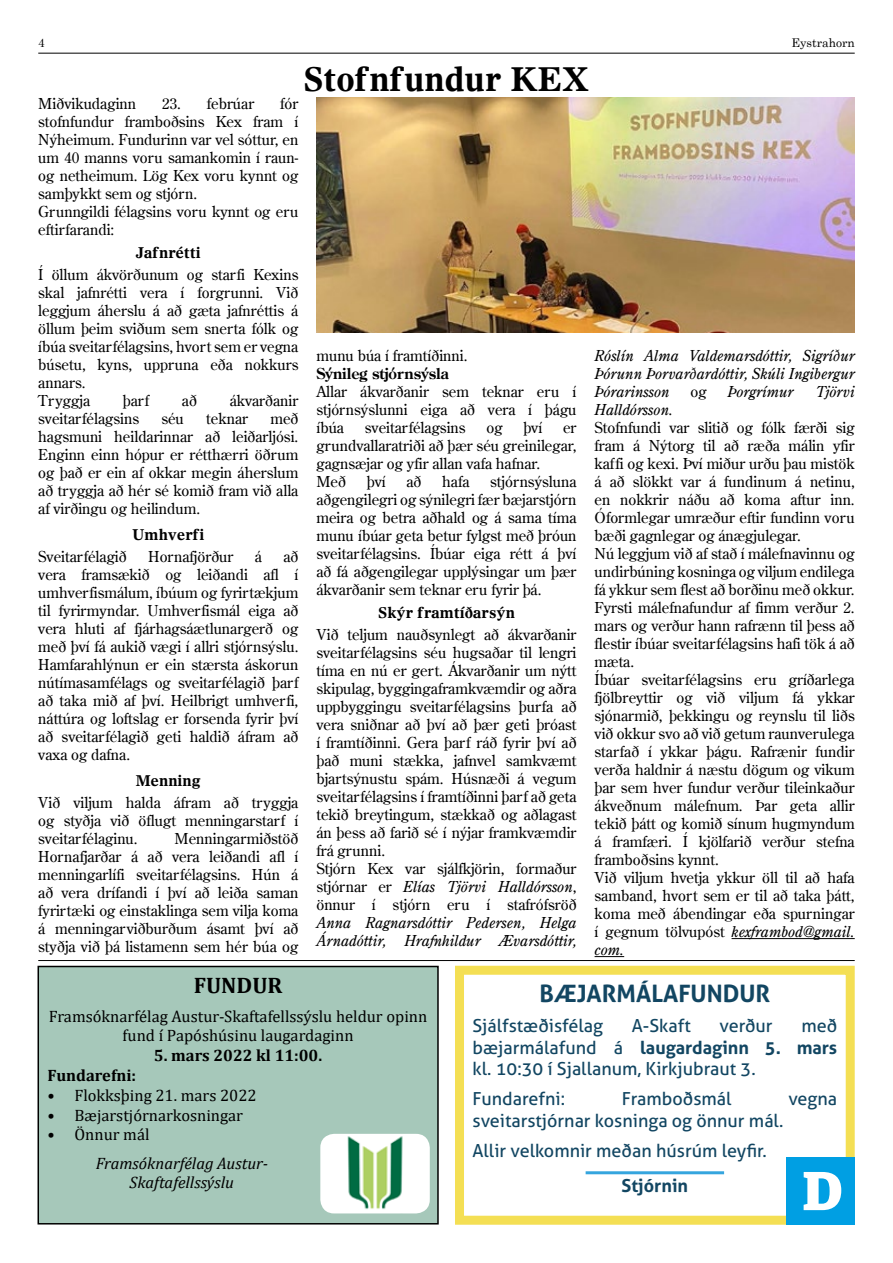
<style>
.page{position:relative;width:893px;height:1263px;background:#fff}
.page>*{position:absolute;margin:0;border:0;box-sizing:border-box;transform-origin:0 0}
.t1{font:700 33px "Olympian";color:#000}
.t2{font:700 24px "Aller";color:#124662}
.t3{font:700 22.5px "Cambria";color:#000}
.t4{font:18px/21.6px "Aller";color:#124662;text-align:justify}
.t5{font:700 18px "Aller";color:#124662}
.t6{font:16.5px/19.8px "Cambria";color:#000;text-align:center}
.t7{font:italic 16.5px/19.8px "Cambria";color:#000;text-align:center}
.t8{font:700 16.5px "Cambria";color:#000}
.t9{font:15px/18px "Century Old Style";color:#000;text-align:justify}
.t10{font:italic 15px/18px "Century Old Style";color:#000}
.t11{font:700 15px "Olympian";color:#000}
.t12{font:700 15px "Century Old Style";color:#000}
.t13{font:12px "Century";color:#000}
.s1{font-style:italic}
.s2{font-weight:700}
</style>
<div class="page">
<hr style="left:38px;top:53px;width:817px;height:1px;background:#000">
<hr style="left:732px;top:938px;width:123px;height:1px;background:#000">
<svg style="left:595px;top:956px;width:29px;height:1px"></svg>
<img style="left:316px;top:98px;width:539px;height:235px">
<div style="left:455px;top:966px;width:400px;height:259px;border:9px solid #f4df54"></div>
<div style="left:787px;top:1157px;width:68px;height:68px;background:#009fe3"></div>
<svg style="left:804px;top:1172px;width:37px;height:38px"></svg>
<hr style="left:586px;top:1171px;width:138px;height:3px;background:#35a5de">
<div style="left:38px;top:966px;width:400px;height:258px;background:#a6c8ba"></div>
<div style="left:38px;top:966px;width:401px;height:258px;border:2px solid #000"></div>
<img style="left:320px;top:1134px;width:110px;height:79px">
<hr style="left:38px;top:960px;width:817px;height:1px;background:#000">
<p class="t13" style="left:38px;top:33px;width:8px">4</p>
<p class="t13" style="left:791px;top:33px;width:65px">Eystrahorn</p>
<h1 class="t1" style="left:303px;top:59px;width:287px">Stofnfundur KEX</h1>
<p class="t9" style="left:38px;top:94px;width:99px">Miðvikudaginn</p>
<p class="t9" style="left:162px;top:94px;width:94px">23. febrúar</p>
<p class="t9" style="left:38px;top:94px;width:262px;text-align:left;text-indent:242px">fór stofnfundur framboðsins Kex fram í<br>Nýheimum. Fundurinn var vel sóttur, en um 40 manns voru samankomin í raun&shy;og netheimum. Lög Kex voru kynnt og samþykkt sem og stjórn.<br>Grunngildi félagsins voru kynnt og eru eftirfarandi:</p>
<p class="t11" style="left:136px;top:243px;width:67px">Jafnrétti</p>
<p class="t9" style="left:38px;top:266px;width:262px;text-align:left">Í öllum ákvörðunum og starfi Kexins skal jafnrétti vera í forgrunni. Við leggjum áherslu á að gæta jafnréttis á öllum þeim sviðum sem snerta fólk og íbúa sveitarfélagsins, hvort sem er vegna búsetu, kyns, uppruna eða nokkurs annars.<br>Tryggja</p>
<p class="t9" style="left:123px;top:392px;width:28px">þarf</p>
<p class="t9" style="left:182px;top:392px;width:17px">að</p>
<p class="t9" style="left:230px;top:392px;width:70px">ákvarðanir</p>
<p class="t9" style="left:38px;top:410px;width:102px">sveitarfélagsins</p>
<p class="t9" style="left:161px;top:410px;width:24px">séu</p>
<p class="t9" style="left:206px;top:410px;width:43px">teknar</p>
<p class="t9" style="left:38px;top:410px;width:262px;text-indent:232px">með hagsmuni heildarinnar að leiðarljósi.<br>Enginn einn hópur er rétthærri öðrum og það er ein af okkar megin áherslum að tryggja að hér sé komið fram við alla af virðingu og heilindum.</p>
<p class="t11" style="left:132px;top:525px;width:74px">Umhverfi</p>
<p class="t9" style="left:38px;top:548px;width:90px">Sveitarfélagið</p>
<p class="t9" style="left:148px;top:548px;width:87px">Hornafjörður</p>
<p class="t9" style="left:255px;top:548px;width:9px">á</p>
<p class="t9" style="left:38px;top:548px;width:262px;text-indent:245px">að vera framsækið og leiðandi afl í umhverfismálum, íbúum og fyrirtækjum til fyrirmyndar. Umhverfismál eiga að vera hluti af fjárhagsáætlunargerð og með því fá aukið vægi í allri stjórnsýslu.<br>Hamfarahlýnun er ein stærsta áskorun nútímasamfélags og sveitarfélagið þarf að taka mið af því. Heilbrigt umhverfi, náttúra og loftslag er forsenda fyrir því að sveitarfélagið geti haldið áfram að vaxa og dafna.</p>
<p class="t11" style="left:136px;top:771px;width:66px">Menning</p>
<p class="t9" style="left:38px;top:794px;width:262px">Við viljum halda áfram að tryggja og styðja við öflugt menningarstarf í sveitarfélaginu.</p>
<p class="t9" style="left:38px;top:830px;width:262px;text-indent:136px">Menningarmiðstöð Hornafjarðar á að vera leiðandi afl í menningarlífi sveitarfélagsins. Hún á að vera drífandi í því að leiða saman fyrirtæki og einstaklinga sem vilja koma á menningarviðburðum ásamt því að styðja við þá listamenn sem hér búa og</p>
<p class="t9" style="left:316px;top:346px;width:153px">munu búa í framtíðinni.</p>
<p class="t12" style="left:316px;top:364px;width:134px">Sýnileg stjórnsýsla</p>
<p class="t9" style="left:316px;top:382px;width:262px">Allar ákvarðanir sem teknar eru í stjórnsýslunni eiga að vera í þágu íbúa</p>
<p class="t9" style="left:365px;top:418px;width:102px">sveitarfélagsins</p>
<p class="t9" style="left:486px;top:418px;width:18px">og</p>
<p class="t9" style="left:523px;top:418px;width:20px">því</p>
<p class="t9" style="left:316px;top:418px;width:262px;text-align:left;text-indent:247px">er grundvallaratriði að þær séu greinilegar, gagnsæjar og yfir allan vafa hafnar.<br>Með</p>
<p class="t9" style="left:316px;top:472px;width:262px;text-indent:174px">stjórnsýsluna aðgengilegri og sýnilegri fær bæjarstjórn meira og betra aðhald og á sama tíma munu íbúar geta betur fylgst með þróun sveitarfélagsins. Íbúar eiga rétt á því að fá aðgengilegar upplýsingar um þær ákvarðanir sem teknar eru fyrir þá.</p>
<p class="t11" style="left:378px;top:603px;width:138px">Skýr framtíðarsýn</p>
<p class="t9" style="left:316px;top:626px;width:262px;text-align:left">Við teljum nauðsynlegt að ákvarðanir sveitarfélagsins séu hugsaðar til lengri tíma en nú er gert. Ákvarðanir um nýtt skipulag, byggingaframkvæmdir og aðra uppbyggingu sveitarfélagsins þurfa að vera sniðnar að því að þær geti þróast í framtíðinni. Gera þarf ráð fyrir því að það muni stækka, jafnvel samkvæmt bjartsýnustu spám. Húsnæði á vegum sveitarfélagsins í framtíðinni þarf að geta tekið breytingum, stækkað og aðlagast án þess að farið sé í nýjar framkvæmdir frá grunni.<br>Stjórn Kex var sjálfkjörin, formaður stjórnar er <span class="s1">Elías Tjörvi Halldórsson</span>, önnur í stjórn eru í stafrófsröð</p>
<p class="t10" style="left:316px;top:914px;width:262px">Anna Ragnarsdóttir Pedersen, Helga<br>Árnadóttir, Hrafnhildur Ævarsdóttir,</p>
<p class="t9" style="left:367px;top:472px;width:20px">því</p>
<p class="t9" style="left:406px;top:472px;width:17px">að</p>
<p class="t9" style="left:442px;top:472px;width:29px">hafa</p>
<p class="t10" style="left:595px;top:346px;width:262px;text-align:justify">Róslín Alma Valdemarsdóttir, Sigríður Þórunn Þorvarðardóttir, Skúli Ingibergur Þórarinsson</p>
<p class="t9" style="left:690px;top:382px;width:18px">og</p>
<p class="t10" style="left:727px;top:382px;width:68px">Þorgrímur</p>
<p class="t10" style="left:816px;top:382px;width:40px">Tjörvi</p>
<p class="t10" style="left:595px;top:400px;width:80px">Halldórsson.</p>
<p class="t9" style="left:595px;top:418px;width:262px;text-align:left">Stofnfundi var slitið og fólk færði sig fram á Nýtorg til að ræða málin yfir kaffi og kexi. Því miður urðu þau mistök á að slökkt var á fundinum á netinu, en nokkrir náðu að koma aftur inn.<br>Óformlegar umræður eftir fundinn voru bæði gagnlegar og ánægjulegar.<br>Nú leggjum við af stað í málefnavinnu og undirbúning kosninga og viljum endilega fá ykkur sem flest að borðinu með okkur.<br>Fyrsti málefnafundur af fimm verður 2. mars og verður hann rafrænn til þess að flestir íbúar sveitarfélagsins hafi tök á að mæta.<br>Íbúar sveitarfélagsins eru gríðarlega fjölbreyttir og við viljum fá ykkar sjónarmið, þekkingu og reynslu til liðs við okkur svo að við getum raunverulega starfað í ykkar þágu. Rafrænir fundir verða haldnir á næstu dögum og vikum þar sem hver fundur verður tileinkaður ákveðnum málefnum. Þar geta allir tekið þátt og komið sínum hugmyndum á framfæri. Í kjölfarið verður stefna framboðsins kynnt.<br>Við viljum hvetja ykkur öll til að hafa samband, hvort sem er til að taka þátt, koma með ábendingar eða spurningar í gegnum tölvupóst <span class="s1">kexframbod@gmail. com.</span></p>
<h3 class="t3" style="left:194px;top:970px;width:90px">FUNDUR</h3>
<p class="t6" style="left:49px;top:1006px;width:380px">Framsóknarfélag Austur-Skaftafellssýslu heldur opinn fund í Papóshúsinu laugardaginn</p>
<p class="t8" style="left:154px;top:1044px;width:170px">5. mars 2022 kl 11:00.</p>
<p class="t8" style="left:48px;top:1064px;width:90px">Fundarefni:</p>
<p class="t6" style="left:48px;top:1085px;width:211px">• Flokksþing 21. mars 2022</p>
<p class="t6" style="left:48px;top:1105px;width:197px">• Bæjarstjórnarkosningar</p>
<p class="t6" style="left:48px;top:1125px;width:104px">• Önnur mál</p>
<p class="t7" style="left:96px;top:1152px;width:174px">Framsóknarfélag Austur-<br>Skaftafellssýslu</p>
<h2 class="t2" style="left:539px;top:979px;width:232px">BÆJARMÁLAFUNDUR</h2>
<p class="t4" style="left:472px;top:1015px;width:132px">Sjálfstæðisfélag</p>
<p class="t4" style="left:632px;top:1015px;width:60px">A-Skaft</p>
<p class="t4" style="left:719px;top:1015px;width:55px">verður</p>
<p class="t4" style="left:472px;top:1015px;width:366px;text-indent:329px">með bæjarmálafund á <span class="s2">laugardaginn 5. mars </span>kl. 10:30 í Sjallanum, Kirkjubraut 3.</p>
<p class="t4" style="left:472px;top:1088px;width:94px">Fundarefni:</p>
<p class="t4" style="left:622px;top:1088px;width:111px">Framboðsmál</p>
<p class="t4" style="left:788px;top:1088px;width:50px">vegna</p>
<p class="t4" style="left:472px;top:1105px;width:312px;line-height:30.2px">sveitarstjórnar kosninga og önnur mál.<br>Allir velkomnir meðan húsrúm leyfir.</p>
<p class="t5" style="left:621px;top:1174px;width:68px">Stjórnin</p>
</div>
